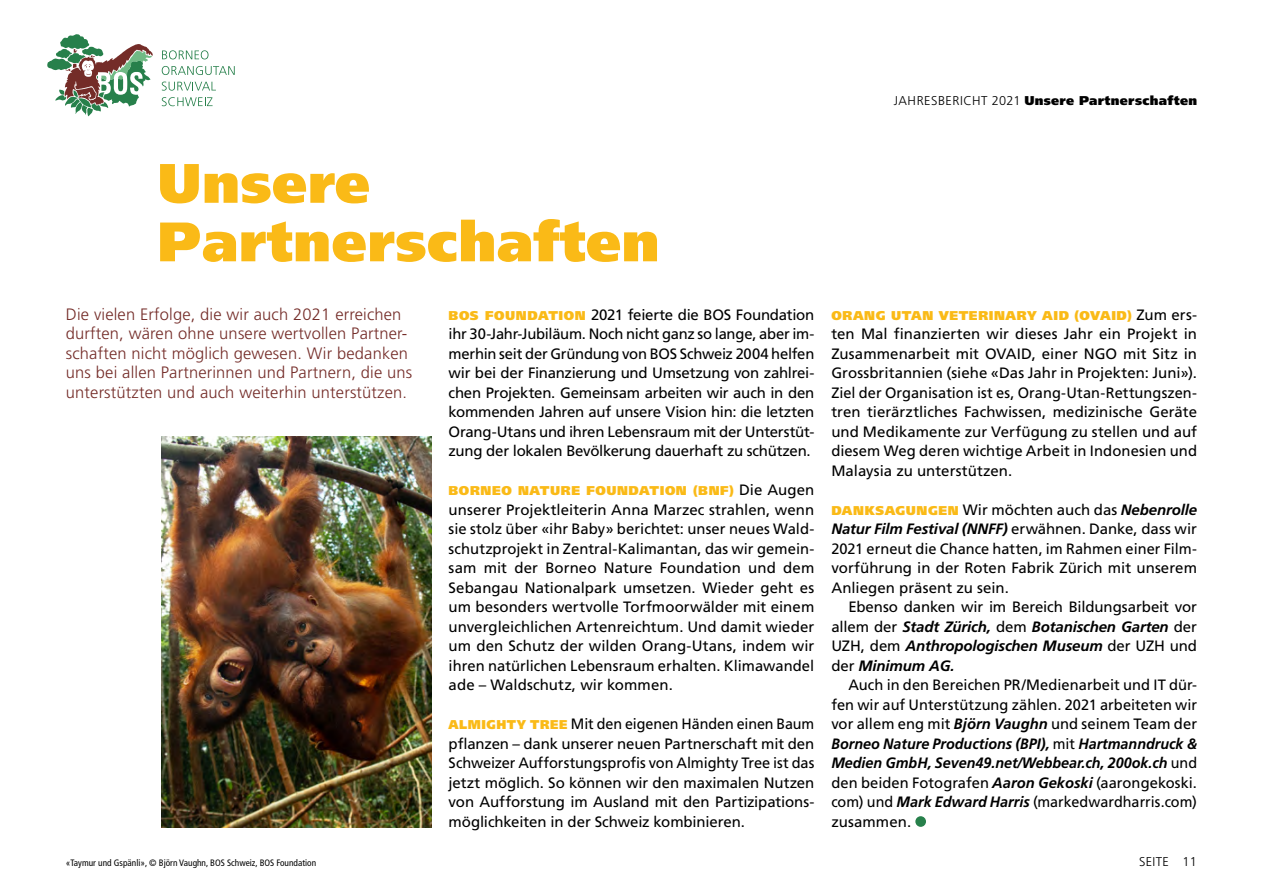
<style>
.page{position:relative;width:1263px;height:893px;background:#fff}
.page>*{position:absolute;margin:0;border:0;box-sizing:border-box;transform-origin:0 0}
.t1{font:900 55.5px/58.5px "Frutiger LT Pro";color:#faba17}
.t2{font:300 16.5px/19.5px "Frutiger LT Pro";letter-spacing:.01em;color:#742c28}
.t3{font:15px/19.5px "Frutiger LT Pro";letter-spacing:-.005em;color:#000;text-align:justify}
.t4{font:15px/19.5px "Frutiger LT Pro";letter-spacing:-.005em;color:#000;text-align:justify;scale:.96 1}
.t5{font:900 12.75px "Frutiger LT Pro";letter-spacing:.045em;color:#faba17}
.t6{font:900 12.75px "Frutiger LT Pro";color:#000}
.t7{font:300 12.75px "Frutiger LT Pro";letter-spacing:.03em;color:#000}
.t8{font:900 12.75px "Frutiger LT Pro";letter-spacing:.045em;color:#faba17;scale:.96 1}
.t9{font:condensed 9.3px "Frutiger LT Pro";color:#000}
.s1{font-weight:300}
.s2{font-weight:900;font-size:12.75px;color:#faba17}
.s3{font-weight:700;font-style:italic}
</style>
<div class="page">
<svg style="left:162px;top:50px;width:47px;height:9px"></svg>
<svg style="left:162px;top:66px;width:73px;height:9px"></svg>
<svg style="left:162px;top:82px;width:54px;height:9px"></svg>
<svg style="left:162px;top:97px;width:51px;height:9px"></svg>
<svg style="left:47px;top:34px;width:106px;height:82px"></svg>
<img style="left:162px;top:437px;width:270px;height:390px">
<div style="left:915px;top:816px;width:11px;height:11px;background:#27804b;border-radius:50%"></div>
<p class="t6" style="left:894px;top:93px;width:305px"><span class="s1">jahr esber icht 2021</span> UNSERE PARTNERSCHAFTEN</p>
<h1 class="t1" style="left:157px;top:154px;width:504px">UNSERE<br>PARTNERSCHAFTEN</h1>
<p class="t2" style="left:66px;top:304px;width:348px">Die vielen Erfolge, die wir auch 2021 erreichen durften, wären ohne unsere wertvollen Partner&shy;schaften nicht möglich gewesen. Wir bedanken uns bei allen Partnerinnen und Partnern, die uns unterstützten und auch weiterhin unterstützen.</p>
<p class="t3" style="left:449px;top:305px;width:367px;text-indent:37px"><span class="s2">FOU NDATION</span> 2021 feierte die BOS Foundation ihr 30-Jahr-Jubiläum. Noch nicht ganz so lange, aber im&shy;merhin seit der Gründung von BOS Schweiz 2004 helfen wir bei der Finanzierung und Umsetzung von zahlrei&shy;chen Projekten. Gemeinsam arbeiten wir auch in den kommenden Jahren auf unsere Vision hin: die letzten Orang-Utans und ihren Lebensraum mit der Unterstüt&shy;zung der lokalen Bevölkerung dauerhaft zu schützen.</p>
<p class="t5" style="left:449px;top:483px;width:261px">BORNEO NATURE FOUNDATION (BNF</p>
<p class="t5" style="left:449px;top:308px;width:11px">BOS</p>
<p class="t3" style="left:449px;top:480px;width:367px;text-indent:280px"><span class="s2">)</span> Die Augen unserer Projektleiterin Anna Marzec strahlen, wenn sie stolz über «ihr Baby» berichtet: unser neues Wald&shy;schutzprojekt in Zentral-Kalimantan, das wir gemein&shy;sam mit der Borneo Nature Foundation und dem Sebangau Nationalpark umsetzen. Wieder geht es um besonders wertvolle Torfmoorwälder mit einem unvergleichlichen Artenreichtum. Und damit wieder um den Schutz der wilden Orang-Utans, indem wir ihren natürlichen Lebensraum erhalten. Klimawandel ade – Waldschutz, wir kommen.</p>
<p class="t8" style="left:449px;top:717px;width:13px">ALM</p>
<p class="t4" style="left:449px;top:714px;width:382px;text-indent:33px"><span class="s2">IGHTY TREE</span> Mit den eigenen Händen einen Baum pflanzen – dank unserer neuen Partnerschaft mit den Schweizer Aufforstungsprofis von Almighty Tree ist das jetzt möglich. So können wir den maximalen Nutzen von Aufforstung im Ausland mit den Partizipations&shy;möglichkeiten in der Schweiz kombinieren.</p>
<p class="t3" style="left:831px;top:305px;width:367px;text-indent:296px"><span class="s2">)</span> Zum ers&shy;ten Mal finanzierten wir dieses Jahr ein Projekt in Zusammenarbeit mit OVAID, einer NGO mit Sitz in Grossbritannien (siehe «Das Jahr in Projekten: Juni»).<br>Ziel der Organisation ist es, Orang-Utan-Rettungszen&shy;tren tierärztliches Fachwissen, medizinische Geräte und Medikamente zur Verfügung zu stellen und auf diesem Weg deren wichtige Arbeit in Indonesien und Malaysia zu unterstützen.</p>
<p class="t3" style="left:831px;top:500px;width:367px"><span class="s2">DANKSAGU NGEN</span> Wir möchten auch das <span class="s3">Nebenrolle Natur Film Festival (NNFF)</span> erwähnen. Danke, dass wir 2021 erneut die Chance hatten, im Rahmen einer Film&shy;vorführung in der Roten Fabrik Zürich mit unserem Anliegen präsent zu sein.</p>
<p class="t3" style="left:831px;top:597px;width:367px;text-indent:17px">Ebenso danken wir im Bereich Bildungsarbeit vor allem der <span class="s3">Stadt Zürich,</span> dem <span class="s3">Botanischen Garten</span> der UZH, dem <span class="s3">Anthropologischen Museum</span> der UZH und der <span class="s3">Minimum AG.</span></p>
<p class="t3" style="left:831px;top:675px;width:367px;text-indent:17px">Auch in den Bereichen PR/Medienarbeit und IT dür&shy;fen wir auf Unterstützung zählen. 2021 arbeiteten wir vor allem eng mit <span class="s3">Björn Vaughn</span> und seinem Team der <span class="s3">Borneo Nature Productions (BPI),</span> mit <span class="s3">Hartmanndruck &amp; Medien GmbH, Seven49.net/Webbear.ch, 200ok.ch</span> und den beiden Fotografen <span class="s3">Aaron Gekoski</span> (aarongekoski. com) und <span class="s3">Mark Edward Harris</span> (markedwardharris.com) zusammen.</p>
<p class="t5" style="left:831px;top:308px;width:279px">ORANG UTAN VETERINARY AID (OVAID</p>
<p class="t9" style="left:66px;top:857px;width:252px">«Taymur und Gspänli», © Björn Vaughn, BOS Schweiz, BOS Foundation</p>
<p class="t7" style="left:1139px;top:854px;width:59px">seite 11</p>
</div>
